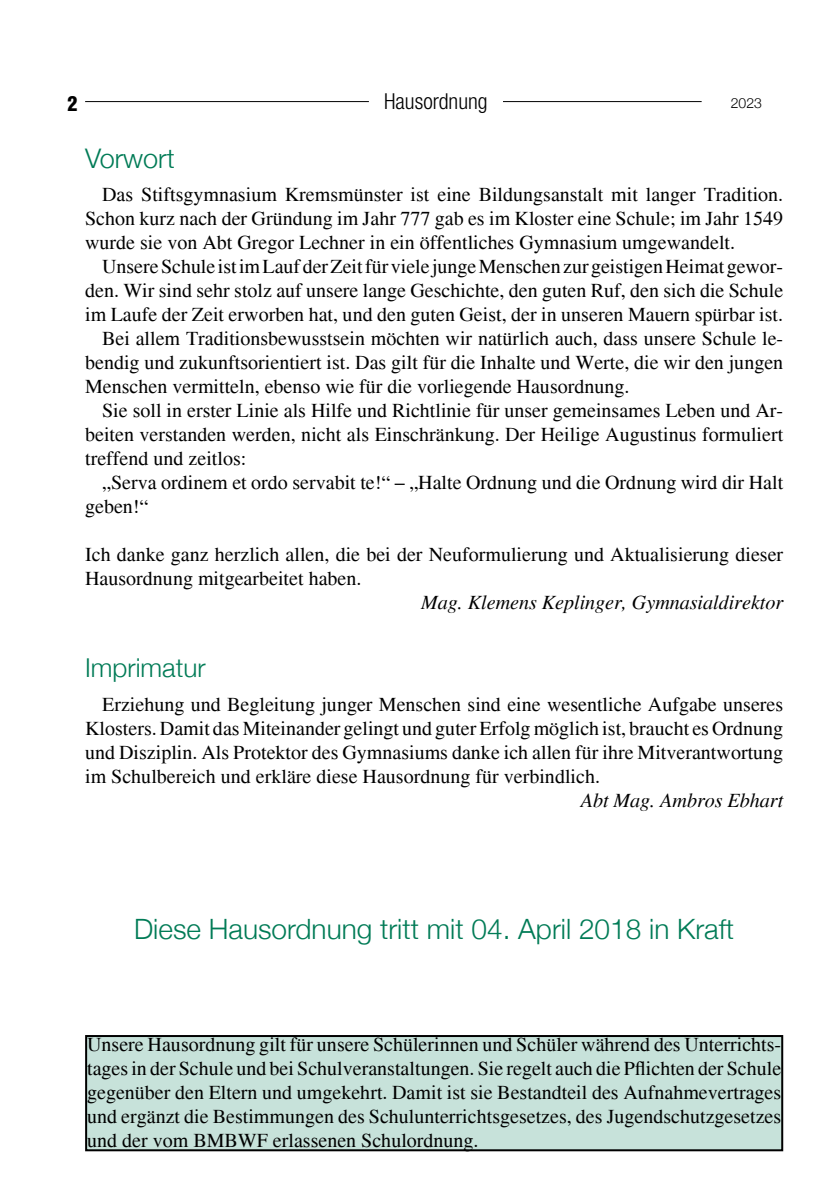
<style>
.page{position:relative;width:840px;height:1191px;background:#fff}
.page>*{position:absolute;margin:0;border:0;box-sizing:border-box;transform-origin:0 0}
.t1{font:300 28px "Helvetica Neue";color:#007b56}
.t2{font:300 27px "Helvetica Neue";color:#007b56}
.t3{font:300 26px "Helvetica Neue";color:#007b56}
.t4{font:300 condensed 22px "Helvetica Neue LT Std";color:#000}
.t5{font:20px/24px "Times";color:#000;text-align:justify}
.t6{font:italic 20px "Times";color:#000}
.t7{font:900 condensed 20px "Helvetica";color:#000}
.t8{font:300 14px "Helvetica Neue";color:#000}
</style>
<div class="page">
<hr style="left:85px;top:101px;width:284px;height:1px;background:#000">
<hr style="left:502px;top:101px;width:199px;height:1px;background:#000">
<div style="left:86px;top:1036px;width:695px;height:114px;background:#c7e2da"></div>
<div style="left:85px;top:1035px;width:697px;height:116px;border:2px solid #000"></div>
<p class="t7" style="left:67px;top:91px;width:11px">2</p>
<p class="t4" style="left:384px;top:89px;width:105px">Hausordnung</p>
<p class="t8" style="left:730px;top:94px;width:33px">2023</p>
<h2 class="t2" style="left:85px;top:142px;width:91px">Vorwort</h2>
<p class="t5" style="left:85px;top:182px;width:699px;text-indent:17px">Das Stiftsgymnasium Kremsmünster ist eine Bildungsanstalt mit langer Tradition.<br>Schon kurz nach der Gründung im Jahr 777 gab es im Kloster eine Schule; im Jahr 1549 wurde sie von Abt Gregor Lechner in ein öffentliches Gymnasium umgewandelt.</p>
<p class="t5" style="left:102px;top:254px;width:682px">Unsere Schule ist im Lauf der Zeit für viele junge Menschen zur geistigen Heimat gewor-</p>
<p class="t5" style="left:85px;top:278px;width:699px">den. Wir sind sehr stolz auf unsere lange Geschichte, den guten Ruf, den sich die Schule</p>
<p class="t5" style="left:85px;top:302px;width:699px">im Laufe der Zeit erworben hat, und den guten Geist, der in unseren Mauern spürbar ist.</p>
<p class="t5" style="left:102px;top:326px;width:682px">Bei allem Traditionsbewusstsein möchten wir natürlich auch, dass unsere Schule le-</p>
<p class="t5" style="left:85px;top:350px;width:699px">bendig und zukunftsorientiert ist. Das gilt für die Inhalte und Werte, die wir den jungen</p>
<p class="t5" style="left:85px;top:374px;width:545px">Menschen vermitteln, ebenso wie für die vorliegende Hausordnung.</p>
<p class="t5" style="left:102px;top:398px;width:682px">Sie soll in erster Linie als Hilfe und Richtlinie für unser gemeinsames Leben und Ar-</p>
<p class="t5" style="left:85px;top:422px;width:699px">beiten verstanden werden, nicht als Einschränkung. Der Heilige Augustinus formuliert</p>
<p class="t5" style="left:85px;top:446px;width:163px">treffend und zeitlos:</p>
<p class="t5" style="left:102px;top:470px;width:682px">„Serva ordinem et ordo servabit te!“ – „Halte Ordnung und die Ordnung wird dir Halt</p>
<p class="t5" style="left:85px;top:494px;width:65px">geben!“</p>
<p class="t5" style="left:85px;top:542px;width:699px">Ich danke ganz herzlich allen, die bei der Neuformulierung und Aktualisierung dieser<br>Hausordnung mitgearbeitet haben.</p>
<p class="t6" style="left:421px;top:591px;width:363px">Mag. Klemens Keplinger, Gymnasialdirektor</p>
<h3 class="t3" style="left:85px;top:652px;width:122px">Imprimatur</h3>
<p class="t5" style="left:85px;top:693px;width:699px;text-indent:17px">Erziehung und Begleitung junger Menschen sind eine wesentliche Aufgabe unseres Klosters. Damit das Miteinander gelingt und guter Erfolg möglich ist, braucht es Ordnung und Disziplin. Als Protektor des Gymnasiums danke ich allen für ihre Mitverantwortung im Schulbereich und erkläre diese Hausordnung für verbindlich.</p>
<p class="t6" style="left:580px;top:789px;width:204px">Abt Mag. Ambros Ebhart</p>
<h1 class="t1" style="left:134px;top:911px;width:601px">Diese Hausordnung tritt mit 04. April 2018 in Kraft</h1>
<p class="t5" style="left:87px;top:1032px;width:695px">Unsere Hausordnung gilt für unsere Schülerinnen und Schüler während des Unterrichts&shy;tages in der Schule und bei Schulveranstaltungen. Sie regelt auch die Pflichten der Schule gegenüber den Eltern und umgekehrt. Damit ist sie Bestandteil des Aufnahmevertrages und ergänzt die Bestimmungen des Schulunterrichtsgesetzes, des Jugendschutzgesetzes und der vom BMBWF erlassenen Schulordnung.</p>
</div>
